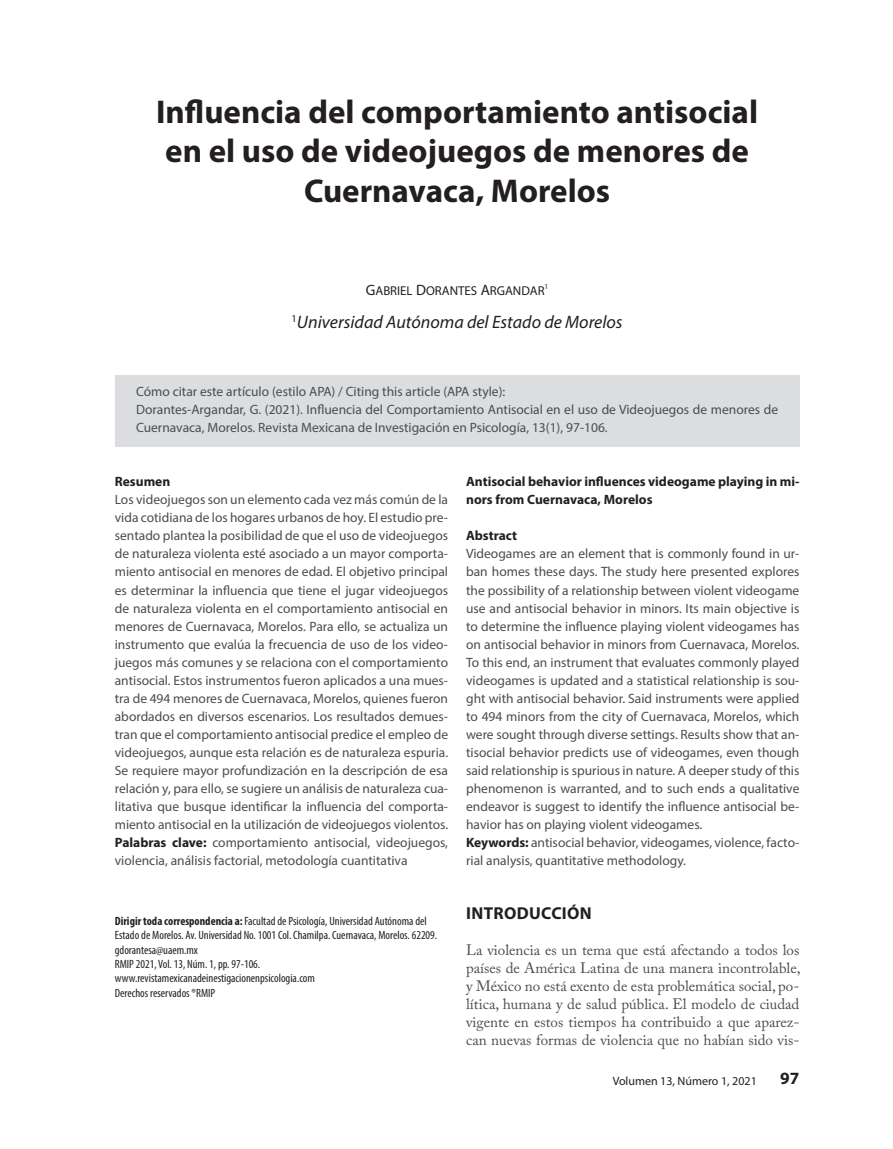
<style>
.page{position:relative;width:893px;height:1149px;background:#fff}
.page>*{position:absolute;margin:0;border:0;box-sizing:border-box;transform-origin:0 0}
.t1{font:700 33px/39.6px "Myriad Pro";color:#231f20;text-align:center}
.t2{font:italic 18px "Myriad Pro";color:#231f20}
.Autores__as{font:18px "Myriad Arabic";color:#231f20}
.Subtítulos{font:700 17.25px "Myriad Pro";letter-spacing:.02em;color:#231f20}
.Texto{font:15px/18px "Adobe Caslon Pro";color:#4b4c4d;text-align:justify}
.Resumen{font:13.5px/18px "Myriad Pro";color:#4b4c4d}
.Resumen-2{font:700 13.5px/18px "Myriad Pro";color:#231f20}
.Contacto_del_autor_a{font:condensed 12px/14.4px "Myriad Pro";color:#231f20}
.t3{font:12px "Myriad Pro";color:#231f20}
.s1{font-size:21px}
.s2{font-weight:700;color:#231f20}
.s3{font-weight:700}
</style>
<div class="page">
<div style="left:115px;top:375px;width:684px;height:71px;background:#dcdddf"></div>
<p class="t1" style="left:156px;top:91px;width:603px">Influencia del comportamiento antisocial en el uso de videojuegos de menores de<br>Cuernavaca, Morelos</p>
<p class="Autores__as" style="left:366px;top:278px;width:184px"><span class="s1">G</span>ABRIEL <span class="s1">D</span>ORANTES <span class="s1">A</span>RGANDAR<sup>1</sup></p>
<p class="t2" style="left:292px;top:311px;width:333px"><sup>1</sup>Universidad Autónoma del Estado de Morelos</p>
<p class="Resumen" style="left:136px;top:382px;width:371px">Cómo citar este artículo (estilo APA) / Citing this article (APA style):</p>
<p class="Resumen" style="left:136px;top:400px;width:643px">Dorantes-Argandar, G. (2021). Influencia del Comportamiento Antisocial en el uso de Videojuegos de menores de<br>Cuernavaca, Morelos. Revista Mexicana de Investigación en Psicología, 13(1), 97-106.</p>
<p class="Resumen-2" style="left:115px;top:472px;width:57px">Resumen</p>
<p class="Resumen" style="left:115px;top:490px;width:335px;text-align:justify">Los videojuegos son un elemento cada vez más común de la vida cotidiana de los hogares urbanos de hoy. El estudio pre&shy;sentado plantea la posibilidad de que el uso de videojuegos de naturaleza violenta esté asociado a un mayor comporta&shy;miento antisocial en menores de edad. El objetivo principal es determinar la influencia que tiene el jugar videojuegos de naturaleza violenta en el comportamiento antisocial en menores de Cuernavaca, Morelos. Para ello, se actualiza un instrumento que evalúa la frecuencia de uso de los video&shy;juegos más comunes y se relaciona con el comportamiento antisocial. Estos instrumentos fueron aplicados a una mues&shy;tra de 494 menores de Cuernavaca, Morelos, quienes fueron abordados en diversos escenarios. Los resultados demues&shy;tran que el comportamiento antisocial predice el empleo de videojuegos, aunque esta relación es de naturaleza espuria.<br>Se requiere mayor profundización en la descripción de esa relación y, para ello, se sugiere un análisis de naturaleza cua&shy;litativa que busque identificar la influencia del comporta&shy;miento antisocial en la utilización de videojuegos violentos.</p>
<p class="Resumen" style="left:115px;top:832px;width:335px"><span class="s2">Palabras clave:</span> comportamiento antisocial, videojuegos, violencia, análisis factorial, metodología cuantitativa</p>
<p class="Contacto_del_autor_a" style="left:115px;top:913px;width:324px"><span class="s3">Dirigir toda correspondencia a:</span> Facultad de Psicología, Universidad Autónoma del<br>Estado de Morelos. Av. Universidad No. 1001 Col. Chamilpa. Cuernavaca, Morelos. 62209.</p>
<p class="Contacto_del_autor_a" style="left:115px;top:942px;width:85px">gdorantesa@uaem.mx</p>
<p class="Contacto_del_autor_a" style="left:115px;top:956px;width:147px">RMIP 2021, Vol. 13, Núm. 1, pp. 97-106.</p>
<p class="Contacto_del_autor_a" style="left:115px;top:970px;width:202px">www.revistamexicanadeinestigacionenpsicologia.com</p>
<p class="Contacto_del_autor_a" style="left:115px;top:985px;width:102px">Derechos reservados ®RMIP</p>
<p class="Resumen-2" style="left:466px;top:472px;width:335px">Antisocial behavior influences videogame playing in mi&shy;nors from Cuernavaca, Morelos</p>
<p class="Resumen-2" style="left:466px;top:526px;width:53px">Abstract</p>
<p class="Resumen" style="left:466px;top:544px;width:335px;text-align:justify">Videogames are an element that is commonly found in ur&shy;ban homes these days. The study here presented explores the possibility of a relationship between violent videogame use and antisocial behavior in minors. Its main objective is to determine the influence playing violent videogames has on antisocial behavior in minors from Cuernavaca, Morelos.<br>To this end, an instrument that evaluates commonly played videogames is updated and a statistical relationship is sou&shy;ght with antisocial behavior. Said instruments were applied to 494 minors from the city of Cuernavaca, Morelos, which were sought through diverse settings. Results show that an&shy;tisocial behavior predicts use of videogames, even though said relationship is spurious in nature. A deeper study of this phenomenon is warranted, and to such ends a qualitative endeavor is suggest to identify the influence antisocial be&shy;havior has on playing violent videogames.</p>
<p class="Resumen" style="left:466px;top:832px;width:335px"><span class="s2">Keywords:</span> antisocial behavior, videogames, violence, facto&shy;rial analysis, quantitative methodology.</p>
<p class="Subtítulos" style="left:466px;top:902px;width:127px">INTRODUCCIÓN</p>
<p class="Texto" style="left:466px;top:940px;width:336px">La violencia es un tema que está afectando a todos los países de América Latina de una manera incontrolable, y México no está exento de esta problemática social, po&shy;lítica, humana y de salud pública. El modelo de ciudad vigente en estos tiempos ha contribuido a que aparez&shy;can nuevas formas de violencia que no habían sido vis-</p>
<p class="t3" style="left:613px;top:1072px;width:146px">Volumen 13, Número 1, 2021</p>
<p class="Subtítulos" style="left:780px;top:1066px;width:21px">97</p>
</div>
